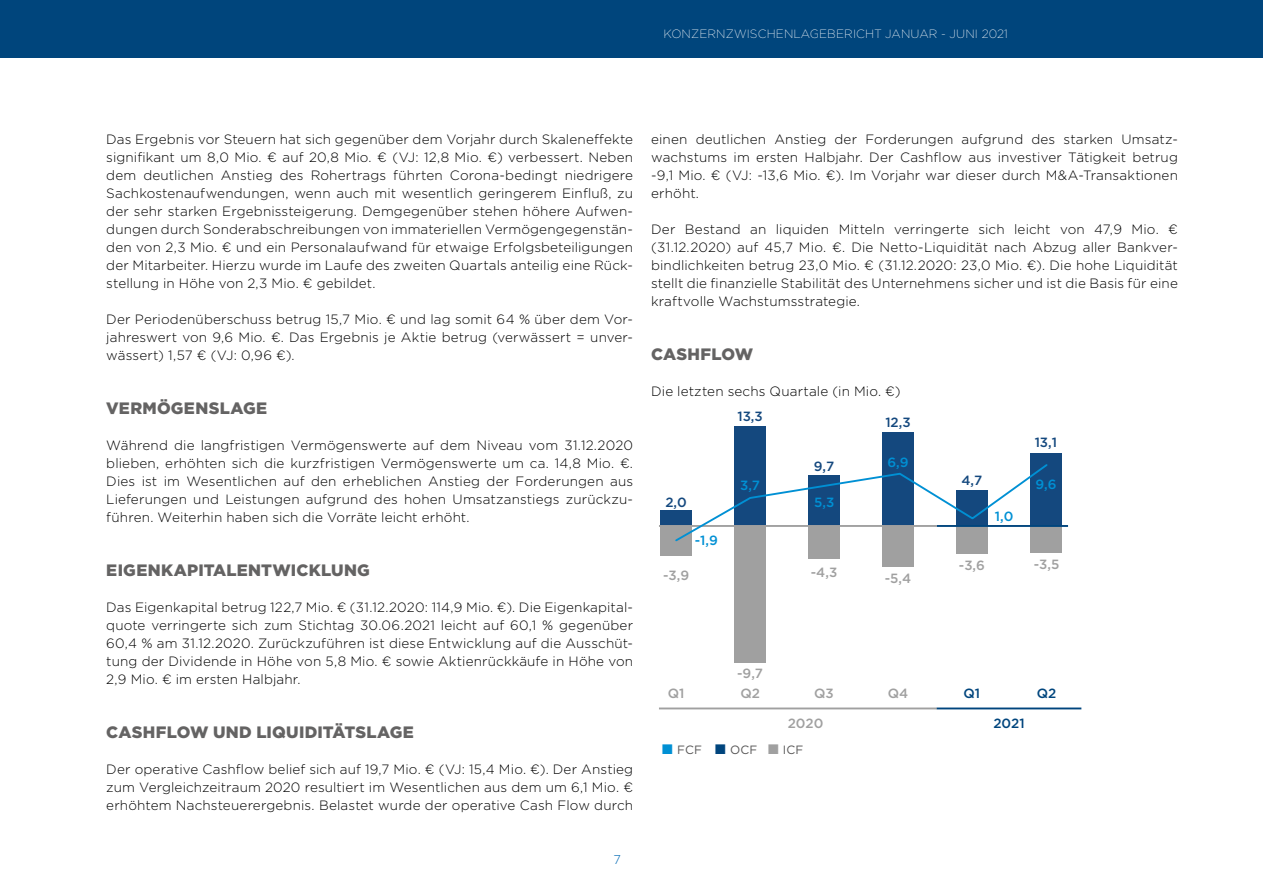
<style>
.page{position:relative;width:1263px;height:893px;background:#fff}
.page>*{position:absolute;margin:0;border:0;box-sizing:border-box;transform-origin:0 0}
.Fließtext{font:900 16.5px "Gotham";letter-spacing:.015em;color:#646363}
.Fließtext-2{font:300 13.5px/18px "Gotham";letter-spacing:.01em;color:#000;text-align:justify}
.t1{font:500 13.35px "Gotham";color:#a0a0a0}
.t2{font:500 13.35px "Gotham";color:#14487e}
.t3{font:500 13.35px "Gotham";color:#0090d4}
.t4{font:500 13.35px "Gotham";color:#00457d}
.t5{font:300 12.75px "Gotham";color:#0069b4}
.t6{font:200 12px "Gotham";letter-spacing:.01em;color:#fff}
.t7{font:12px "Gotham";letter-spacing:.01em;color:#575656}
</style>
<div class="page">
<div style="left:1030px;top:526px;width:31px;height:26px;background:#a0a0a0"></div>
<div style="left:1030px;top:453px;width:31px;height:73px;background:#14487e"></div>
<div style="left:660px;top:526px;width:32px;height:29px;background:#a0a0a0"></div>
<div style="left:734px;top:526px;width:32px;height:137px;background:#a0a0a0"></div>
<div style="left:808px;top:526px;width:32px;height:32px;background:#a0a0a0"></div>
<div style="left:882px;top:526px;width:32px;height:41px;background:#a0a0a0"></div>
<div style="left:956px;top:526px;width:32px;height:27px;background:#a0a0a0"></div>
<hr style="left:659px;top:707px;width:278px;height:2px;background:#a0a0a0">
<hr style="left:937px;top:707px;width:144px;height:2px;background:#00457d">
<div style="left:660px;top:511px;width:32px;height:15px;background:#14487e"></div>
<div style="left:734px;top:426px;width:32px;height:100px;background:#14487e"></div>
<div style="left:882px;top:433px;width:32px;height:93px;background:#14487e"></div>
<hr style="left:659px;top:525px;width:278px;height:2px;background:#a0a0a0">
<svg style="left:674px;top:464px;width:374px;height:78px"></svg>
<hr style="left:937px;top:525px;width:131px;height:2px;background:#00457d">
<div style="left:0;top:0;width:1263px;height:57px;background:#00457c"></div>
<p class="t6" style="left:663px;top:26px;width:346px">KONZERNZWISCHENLAGEBERICHT JANUAR - JUNI 2021</p>
<p class="Fließtext-2" style="left:106px;top:130px;width:528px">Das Ergebnis vor Steuern hat sich gegenüber dem Vorjahr durch Skaleneffekte signifikant um 8,0 Mio. € auf 20,8 Mio. € (VJ: 12,8 Mio. €) verbessert. Neben dem deutlichen Anstieg des Rohertrags führten Corona-bedingt niedrigere Sachkostenaufwendungen, wenn auch mit wesentlich geringerem Einfluß, zu der sehr starken Ergebnissteigerung. Demgegenüber stehen höhere Aufwen&shy;dungen durch Sonderabschreibungen von immateriellen Vermögengegenstän&shy;den von 2,3 Mio. € und ein Personalaufwand für etwaige Erfolgsbeteiligungen der Mitarbeiter. Hierzu wurde im Laufe des zweiten Quartals anteilig eine Rück&shy;stellung in Höhe von 2,3 Mio. € gebildet.</p>
<p class="Fließtext-2" style="left:106px;top:310px;width:528px">Der Periodenüberschuss betrug 15,7 Mio. € und lag somit 64 % über dem Vor&shy;jahreswert von 9,6 Mio. €. Das Ergebnis je Aktie betrug (verwässert = unver&shy;wässert) 1,57 € (VJ: 0,96 €).</p>
<h2 class="Fließtext" style="left:106px;top:397px;width:162px">VERMÖGENSLAGE</h2>
<p class="Fließtext-2" style="left:106px;top:436px;width:528px">Während die langfristigen Vermögenswerte auf dem Niveau vom 31.12.2020 blieben, erhöhten sich die kurzfristigen Vermögenswerte um ca. 14,8 Mio. €.<br>Dies ist im Wesentlichen auf den erheblichen Anstieg der Forderungen aus Lieferungen und Leistungen aufgrund des hohen Umsatzanstiegs zurückzu&shy;führen. Weiterhin haben sich die Vorräte leicht erhöht.</p>
<p class="Fließtext" style="left:106px;top:559px;width:265px">EIGENKAPITALENTWICKLUNG</p>
<p class="Fließtext-2" style="left:106px;top:598px;width:528px">Das Eigenkapital betrug 122,7 Mio. € (31.12.2020: 114,9 Mio. €). Die Eigenkapital&shy;quote verringerte sich zum Stichtag 30.06.2021 leicht auf 60,1 % gegenüber 60,4 % am 31.12.2020. Zurückzuführen ist diese Entwicklung auf die Ausschüt&shy;tung der Dividende in Höhe von 5,8 Mio. € sowie Aktienrückkäufe in Höhe von 2,9 Mio. € im ersten Halbjahr.</p>
<p class="Fließtext" style="left:106px;top:721px;width:309px">CASHFLOW UND LIQUIDITÄTSLAGE</p>
<p class="Fließtext-2" style="left:106px;top:760px;width:528px">Der operative Cashflow belief sich auf 19,7 Mio. € (VJ: 15,4 Mio. €). Der Anstieg zum Vergleichzeitraum 2020 resultiert im Wesentlichen aus dem um 6,1 Mio. € erhöhtem Nachsteuerergebnis. Belastet wurde der operative Cash Flow durch</p>
<p class="t5" style="left:613px;top:852px;width:9px">7</p>
<p class="Fließtext-2" style="left:651px;top:130px;width:528px">einen deutlichen Anstieg der Forderungen aufgrund des starken Umsatz&shy;wachstums im ersten Halbjahr. Der Cashflow aus investiver Tätigkeit betrug -9,1 Mio. € (VJ: -13,6 Mio. €). Im Vorjahr war dieser durch M&amp;A-Transaktionen erhöht.</p>
<p class="Fließtext-2" style="left:651px;top:220px;width:528px">Der Bestand an liquiden Mitteln verringerte sich leicht von 47,9 Mio. € (31.12.2020) auf 45,7 Mio. €. Die Netto-Liquidität nach Abzug aller Bankver&shy;bindlichkeiten betrug 23,0 Mio. € (31.12.2020: 23,0 Mio. €). Die hohe Liquidität stellt die finanzielle Stabilität des Unternehmens sicher und ist die Basis für eine kraftvolle Wachstumsstrategie.</p>
<h2 class="Fließtext" style="left:651px;top:343px;width:104px">CASHFLOW</h2>
<p class="Fließtext-2" style="left:651px;top:382px;width:251px">Die letzten sechs Quartale (in Mio. €)</p>
<p class="t2" style="left:737px;top:407px;width:27px">13,3</p>
<p class="t2" style="left:665px;top:493px;width:23px">2,0</p>
<p class="t3" style="left:695px;top:532px;width:25px">-1,9</p>
<p class="t1" style="left:663px;top:566px;width:28px">-3,9</p>
<p class="t3" style="left:740px;top:477px;width:21px">3,7</p>
<p class="t1" style="left:737px;top:664px;width:27px">-9,7</p>
<p class="t2" style="left:814px;top:458px;width:22px">9,7</p>
<p class="t3" style="left:814px;top:493px;width:22px">5,3</p>
<p class="t1" style="left:811px;top:563px;width:28px">-4,3</p>
<p class="t2" style="left:885px;top:414px;width:27px">12,3</p>
<p class="t3" style="left:887px;top:454px;width:23px">6,9</p>
<p class="t1" style="left:885px;top:570px;width:28px">-5,4</p>
<p class="t2" style="left:961px;top:472px;width:22px">4,7</p>
<p class="t3" style="left:995px;top:508px;width:20px">1,0</p>
<p class="t1" style="left:959px;top:556px;width:28px">-3,6</p>
<p class="t2" style="left:1035px;top:434px;width:24px">13,1</p>
<p class="t3" style="left:1035px;top:476px;width:23px">9,6</p>
<p class="t1" style="left:1034px;top:555px;width:27px">-3,5</p>
<p class="t1" style="left:668px;top:685px;width:18px">Q1</p>
<p class="t1" style="left:740px;top:685px;width:21px">Q2</p>
<p class="t1" style="left:814px;top:685px;width:21px">Q3</p>
<p class="t1" style="left:888px;top:685px;width:22px">Q4</p>
<p class="t4" style="left:964px;top:685px;width:18px">Q1</p>
<p class="t4" style="left:1037px;top:685px;width:21px">Q2</p>
<p class="t1" style="left:788px;top:715px;width:37px">2020</p>
<p class="t4" style="left:993px;top:715px;width:33px">2021</p>
<p class="t7" style="left:677px;top:742px;width:26px">FCF</p>
<p class="t7" style="left:730px;top:742px;width:29px">OCF</p>
<p class="t7" style="left:783px;top:742px;width:22px">ICF</p>
</div>
